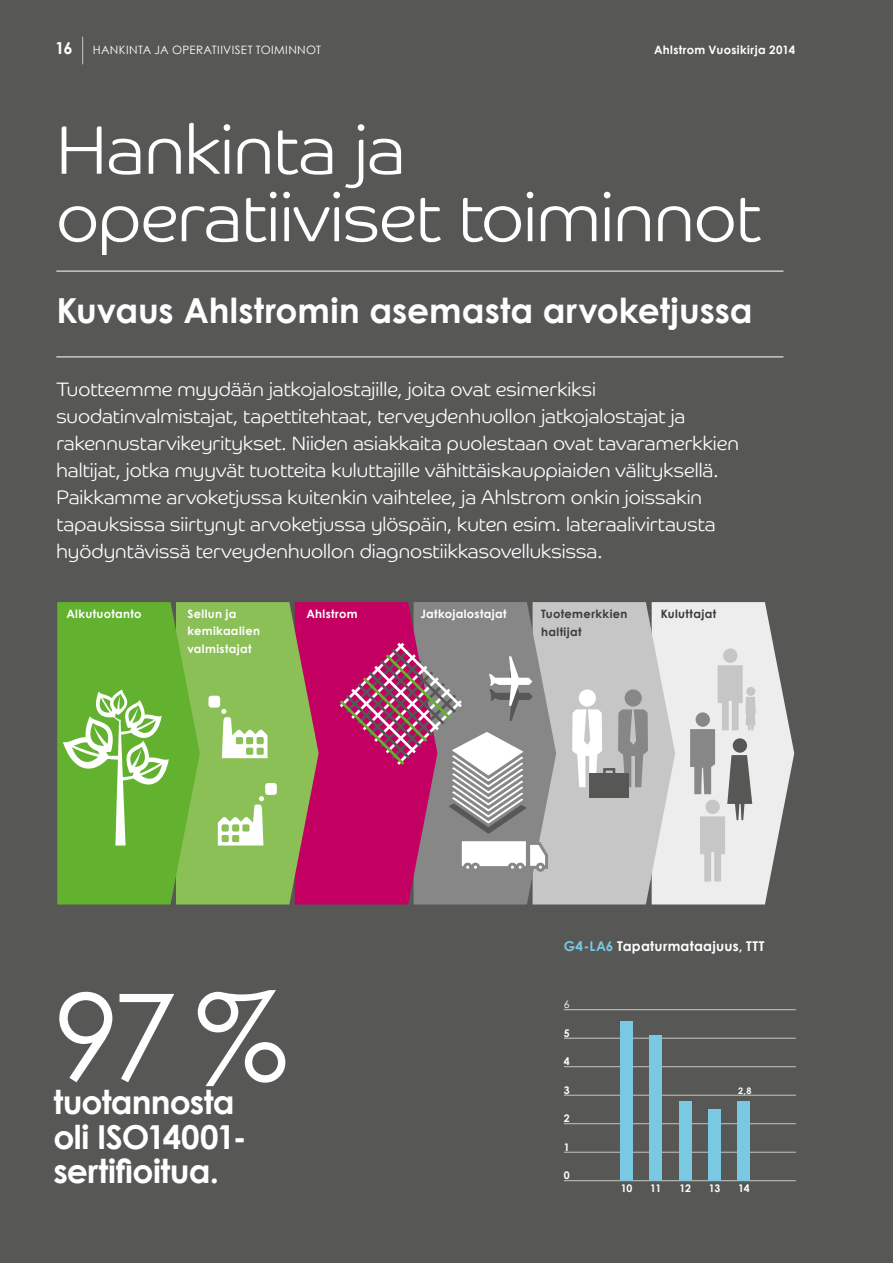
<style>
.page{position:relative;width:893px;height:1263px;background:#575756}
.page>*{position:absolute;margin:0;border:0;box-sizing:border-box;transform-origin:0 0}
.t1{font:120px "Century Gothic";color:#fff}
.t2{font:300 69px/67.5px "Co Headline";letter-spacing:-.005em;color:#fff}
.t3{font:700 34.5px "Century Gothic";color:#fff}
.t4{font:700 33px/34.2px "Century Gothic";letter-spacing:-.02em;color:#fff}
.t5{font:300 19.5px/27px "Co Headline";letter-spacing:.005em;color:#fff}
.t6{font:700 13.5px "Century Gothic";letter-spacing:.02em;color:#fff}
.t7{font:700 11.55px/17.1px "Century Gothic";letter-spacing:.03em;color:#fff}
.t8{font:11.55px "Century Gothic";color:#fff}
.t9{font:700 11.55px/17.1px "Century Gothic";letter-spacing:.03em;color:#3c3c3b}
.t10{font:700 10.5px "Century Gothic";letter-spacing:-.025em;color:#fff}
.t11{font:10.5px "Century Gothic";color:#fff}
.t12{font:700 9px "Century Gothic";color:#fff}
.s1{font-weight:700;font-size:16.5px}
.s2{color:#78c9e1}
</style>
<div class="page">
<hr style="left:56px;top:271px;width:727px;height:1px;background:#fff">
<hr style="left:56px;top:356px;width:727px;height:1px;background:#fff">
<svg style="left:57px;top:602px;width:737px;height:302px;background:#a7a088"></svg>
<div style="left:589px;top:773px;width:40px;height:25px;background:#575756"></div>
<div style="left:603px;top:768px;width:12px;height:10px;border:2px solid #575756"></div>
<hr style="left:564px;top:1009px;width:232px;height:1px;background:#c6c6c6">
<hr style="left:564px;top:1038px;width:232px;height:1px;background:#c6c6c6">
<hr style="left:564px;top:1066px;width:232px;height:1px;background:#c6c6c6">
<hr style="left:564px;top:1095px;width:232px;height:1px;background:#c6c6c6">
<hr style="left:564px;top:1123px;width:232px;height:1px;background:#c6c6c6">
<hr style="left:564px;top:1152px;width:232px;height:1px;background:#c6c6c6">
<hr style="left:564px;top:1180px;width:232px;height:1px;background:#c6c6c6">
<div style="left:620px;top:1021px;width:13px;height:159px;background:#78c9e1"></div>
<div style="left:649px;top:1035px;width:13px;height:145px;background:#78c9e1"></div>
<div style="left:679px;top:1101px;width:12px;height:79px;background:#78c9e1"></div>
<div style="left:708px;top:1109px;width:13px;height:71px;background:#78c9e1"></div>
<div style="left:737px;top:1101px;width:13px;height:79px;background:#78c9e1"></div>
<svg style="left:82px;top:37px;width:1px;height:27px"></svg>
<p class="t8" style="left:55px;top:42px;width:54px"><span class="s1">16</span> HANKINTA</p>
<p class="t8" style="left:155px;top:42px;width:25px">JA OPERATIIVISET</p>
<p class="t8" style="left:256px;top:42px;width:9px">TOIMINNOT</p>
<p class="t7" style="left:654px;top:41px;width:143px">Ahlstrom Vuosikirja 2014</p>
<h2 class="t2" style="left:56px;top:115px;width:706px">Hankinta ja operatiiviset toiminnot</h2>
<h3 class="t3" style="left:56px;top:284px;width:698px">Kuvaus Ahlstromin asemasta arvoketjussa</h3>
<p class="t5" style="left:56px;top:376px;width:684px">Tuotteemme myydään jatkojalostajille, joita ovat esimerkiksi suodatinvalmistajat, tapettitehtaat, terveydenhuollon jatkojalostajat ja rakennustarvikeyritykset. Niiden asiakkaita puolestaan ovat tavaramerkkien haltijat, jotka myyvät tuotteita kuluttajille vähittäiskauppiaiden välityksellä.<br>Paikkamme arvoketjussa kuitenkin vaihtelee, ja Ahlstrom onkin joissakin tapauksissa siirtynyt arvoketjussa ylöspäin, kuten esim. lateraalivirtausta hyödyntävissä terveydenhuollon diagnostiikkasovelluksissa.</p>
<p class="t7" style="left:187px;top:605px;width:74px">Sellun ja kemikaalien valmistajat</p>
<p class="t7" style="left:306px;top:605px;width:53px">Ahlstrom</p>
<p class="t7" style="left:420px;top:605px;width:88px">Jatkojalostajat</p>
<p class="t9" style="left:541px;top:605px;width:88px">Tuotemerkkien haltijat</p>
<p class="t7" style="left:66px;top:605px;width:77px">Alkutuotanto</p>
<p class="t9" style="left:661px;top:605px;width:57px">Kuluttajat</p>
<h1 class="t1" style="left:53px;top:953px;width:236px">97 %</h1>
<h3 class="t4" style="left:53px;top:1084px;width:195px">tuotannosta oli ISO14001- sertifioitua.</h3>
<p class="t6" style="left:564px;top:936px;width:202px"><span class="s2">G4-LA6</span> Tapaturmataajuus, TTT</p>
<p class="t11" style="left:564px;top:997px;width:7px">6</p>
<p class="t10" style="left:564px;top:1025px;width:7px">5</p>
<p class="t10" style="left:564px;top:1053px;width:7px">4</p>
<p class="t10" style="left:564px;top:1082px;width:7px">3</p>
<p class="t10" style="left:564px;top:1110px;width:7px">2</p>
<p class="t10" style="left:564px;top:1139px;width:7px">1</p>
<p class="t10" style="left:564px;top:1167px;width:7px">0</p>
<p class="t12" style="left:738px;top:1083px;width:15px">2,8</p>
<p class="t10" style="left:621px;top:1180px;width:13px">10</p>
<p class="t10" style="left:650px;top:1180px;width:13px">11</p>
<p class="t10" style="left:679px;top:1180px;width:13px">12</p>
<p class="t10" style="left:709px;top:1180px;width:13px">13</p>
<p class="t10" style="left:738px;top:1180px;width:13px">14</p>
</div>
